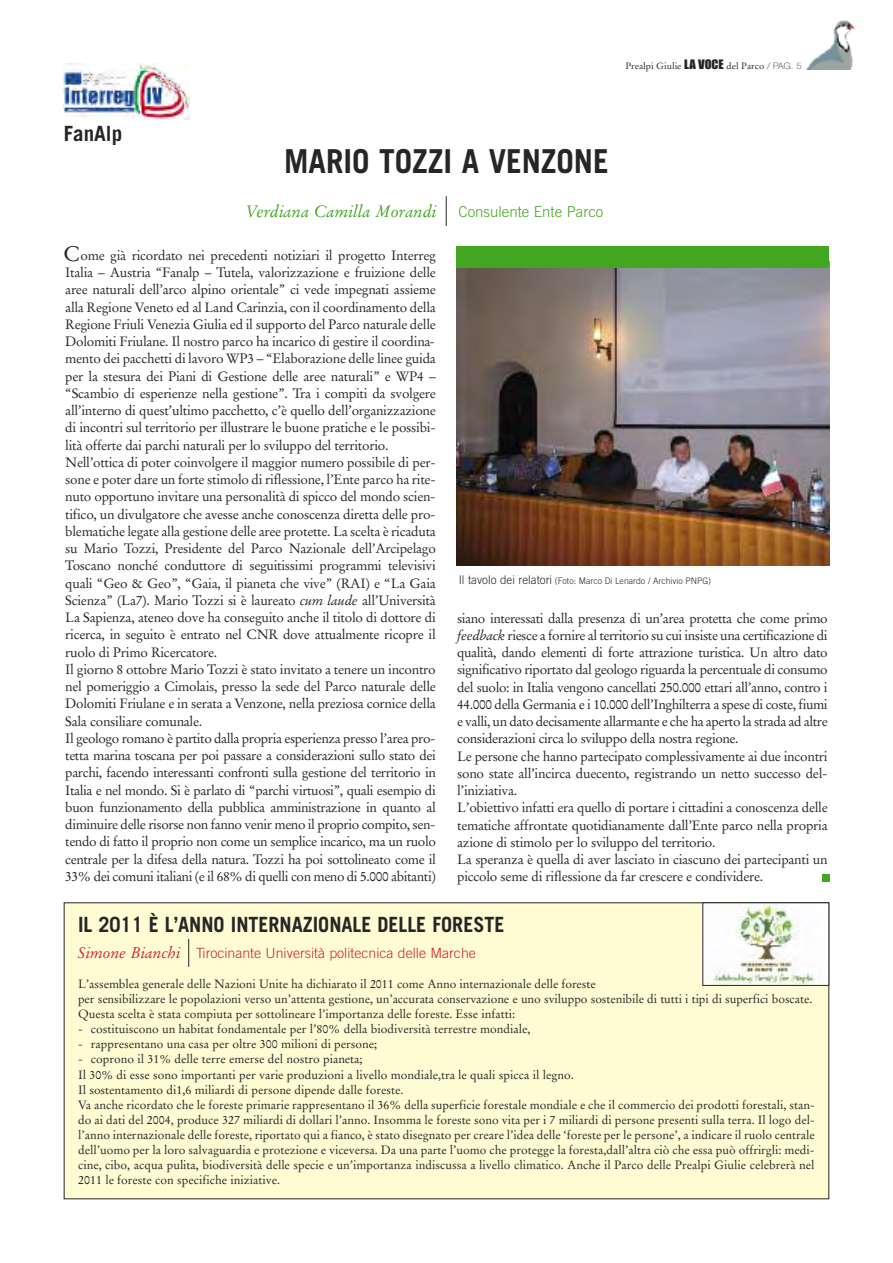
<style>
.page{position:relative;width:893px;height:1263px;background:#fff}
.page>*{position:absolute;margin:0;border:0;box-sizing:border-box;transform-origin:0 0}
.t1{font:700 33px "Trade Gothic";color:#272627;scale:.95 1}
.t2{font:21.15px "Stempel Garamond";color:#272627}
.t3{font:700 21px "Trade Gothic";color:#272627;scale:.95 1}
.t4{font:700 21px "Trade Gothic";color:#272627}
.t5{font:italic 16.5px "Stempel Garamond";color:#42a620}
.t6{font:300 15px "Trade Gothic";color:#42a620}
.t7{font:300 14.1px "Trade Gothic";color:#cc262b}
.t8{font:13.5px/17.2px "Stempel Garamond";letter-spacing:-.02em;color:#272627}
.t9{font:12px/15.1px "Stempel Garamond";color:#272627}
.t10{font:300 9px "Trade Gothic";color:#272627}
.t11{font:9px "Stempel Garamond";color:#272627;scale:1.05 1}
.s1{font-family:"Impact";font-size:12px}
.s2{font-family:"Helvetica Neue";font-weight:100}
.s3{font-style:italic}
.s4{font-size:12px}
.s5{font-family:"Stempel Garamond";font-weight:400;font-style:italic;font-size:15.45px}
</style>
<div class="page">
<img style="left:806px;top:20px;width:49px;height:50px">
<hr style="left:446px;top:196px;width:1px;height:30px;background:#272627">
<div style="left:64px;top:902px;width:765px;height:297px;background:#fffcd4"></div>
<img style="left:64px;top:64px;width:125px;height:55px">
<img style="left:457px;top:268px;width:372px;height:297px">
<img style="left:704px;top:904px;width:123px;height:80px">
<div style="left:702px;top:902px;width:127px;height:84px;border:1px solid #272627"></div>
<div style="left:822px;top:874px;width:7px;height:7px;background:#42a620"></div>
<div style="left:456px;top:247px;width:373px;height:21px;background:#42a620"></div>
<svg style="left:188px;top:939px;width:1px;height:28px"></svg>
<h3 class="t4" style="left:64px;top:125px;width:60px">FanAlp</h3>
<p class="t11" style="left:625px;top:62px;width:169px">Prealpi Giulie <span class="s1">LA VOCE</span> del Parco <span class="s2">/ PAG. 5</span></p>
<h1 class="t1" style="left:284px;top:149px;width:343px">MARIO TOZZI A VENZONE</h1>
<p class="t5" style="left:245px;top:204px;width:193px">Verdiana Camilla Morandi</p>
<p class="t6" style="left:459px;top:206px;width:146px">Consulente Ente Parco</p>
<p class="t8" style="left:65px;top:248px;width:372px;text-indent:15px">ome già ricordato nei precedenti notiziari il progetto Interreg Italia – Austria “Fanalp – Tutela, valorizzazione e fruizione delle aree naturali dell’arco alpino orientale” ci vede impegnati assieme alla Regione Veneto ed al Land Carinzia, con il coordinamento della Regione Friuli Venezia Giulia ed il supporto del Parco naturale delle Dolomiti Friulane. Il nostro parco ha incarico di gestire il coordina&shy;mento dei pacchetti di lavoro WP3 – “Elaborazione delle linee guida per la stesura dei Piani di Gestione delle aree naturali” e WP4 – “Scambio di esperienze nella gestione”. Tra i compiti da svolgere all’interno di quest’ultimo pacchetto, c’è quello dell’organizzazione di incontri sul territorio per illustrare le buone pratiche e le possibi&shy;lità offerte dai parchi naturali per lo sviluppo del territorio.<br>Nell’ottica di poter coinvolgere il maggior numero possibile di per&shy;sone e poter dare un forte stimolo di riflessione, l’Ente parco ha rite&shy;nuto opportuno invitare una personalità di spicco del mondo scien&shy;tifico, un divulgatore che avesse anche conoscenza diretta delle pro&shy;blematiche legate alla gestione delle aree protette. La scelta è ricaduta su Mario Tozzi, Presidente del Parco Nazionale dell’Arcipelago Toscano nonché conduttore di seguitissimi programmi televisivi quali “Geo &amp; Geo”, “Gaia, il pianeta che vive” (RAI) e “La Gaia Scienza” (La7). Mario Tozzi si è laureato <span class="s3">cum laude</span> all’Università La Sapienza, ateneo dove ha conseguito anche il titolo di dottore di ricerca, in seguito è entrato nel CNR dove attualmente ricopre il ruolo di Primo Ricercatore.<br>Il giorno 8 ottobre Mario Tozzi è stato invitato a tenere un incontro nel pomeriggio a Cimolais, presso la sede del Parco naturale delle Dolomiti Friulane e in serata a Venzone, nella preziosa cornice della Sala consiliare comunale.<br>Il geologo romano è partito dalla propria esperienza presso l’area pro&shy;tetta marina toscana per poi passare a considerazioni sullo stato dei parchi, facendo interessanti confronti sulla gestione del territorio in Italia e nel mondo. Si è parlato di “parchi virtuosi”, quali esempio di buon funzionamento della pubblica amministrazione in quanto al diminuire delle risorse non fanno venir meno il proprio compito, sen&shy;tendo di fatto il proprio non come un semplice incarico, ma un ruolo centrale per la difesa della natura. Tozzi ha poi sottolineato come il 33% dei comuni italiani (e il 68% di quelli con meno di 5.000 abitanti)</p>
<h2 class="t2" style="left:63px;top:244px;width:18px">C</h2>
<p class="t10" style="left:459px;top:577px;width:254px"><span class="s4">Il tavolo dei relatori</span> (Foto: Marco Di Lenardo / Archivio PNPG)</p>
<p class="t8" style="left:457px;top:610px;width:372px">siano interessati dalla presenza di un’area protetta che come primo <span class="s3">feedback</span> riesce a fornire al territorio su cui insiste una certificazione di qualità, dando elementi di forte attrazione turistica. Un altro dato significativo riportato dal geologo riguarda la percentuale di consumo del suolo: in Italia vengono cancellati 250.000 ettari all’anno, contro i 44.000 della Germania e i 10.000 dell’Inghilterra a spese di coste, fiumi e valli, un dato decisamente allarmante e che ha aperto la strada ad altre considerazioni circa lo sviluppo della nostra regione.<br>Le persone che hanno partecipato complessivamente ai due incontri sono state all’incirca duecento, registrando un netto successo del&shy;l’iniziativa.<br>L’obiettivo infatti era quello di portare i cittadini a conoscenza delle tematiche affrontate quotidianamente dall’Ente parco nella propria azione di stimolo per lo sviluppo del territorio.<br>La speranza è quella di aver lasciato in ciascuno dei partecipanti un piccolo seme di riflessione da far crescere e condividere.</p>
<h3 class="t3" style="left:78px;top:917px;width:450px">IL 2011 È L’ANNO INTERNAZIONALE DELLE FORESTE</h3>
<p class="t7" style="left:78px;top:948px;width:399px"><span class="s5">Simone Bianchi</span> Tirocinante Università politecnica delle Marche</p>
<p class="t9" style="left:78px;top:977px;width:736px">L’assemblea generale delle Nazioni Unite ha dichiarato il 2011 come Anno internazionale delle foreste<br>per sensibilizzare le popolazioni verso un’attenta gestione, un’accurata conservazione e uno sviluppo sostenibile di tutti i tipi di superfici boscate.<br>Questa scelta è stata compiuta per sottolineare l’importanza delle foreste. Esse infatti:</p>
<p class="t9" style="left:78px;top:1022px;width:454px">- costituiscono un habitat fondamentale per l’80% della biodiversità terrestre mondiale,</p>
<p class="t9" style="left:78px;top:1038px;width:301px">- rappresentano una casa per oltre 300 milioni di persone;</p>
<p class="t9" style="left:78px;top:1053px;width:738px">- coprono il 31% delle terre emerse del nostro pianeta;<br>Il 30% di esse sono importanti per varie produzioni a livello mondiale,tra le quali spicca il legno.<br>Il sostentamento di1,6 miliardi di persone dipende dalle foreste.<br>Va anche ricordato che le foreste primarie rappresentano il 36% della superficie forestale mondiale e che il commercio dei prodotti forestali, stan&shy;do ai dati del 2004, produce 327 miliardi di dollari l’anno. Insomma le foreste sono vita per i 7 miliardi di persone presenti sulla terra. Il logo del&shy;l’anno internazionale delle foreste, riportato qui a fianco, è stato disegnato per creare l’idea delle ‘foreste per le persone’, a indicare il ruolo centrale dell’uomo per la loro salvaguardia e protezione e viceversa. Da una parte l’uomo che protegge la foresta,dall’altra ciò che essa può offrirgli: medi&shy;cine, cibo, acqua pulita, biodiversità delle specie e un’importanza indiscussa a livello climatico. Anche il Parco delle Prealpi Giulie celebrerà nel 2011 le foreste con specifiche iniziative.</p>
</div>
